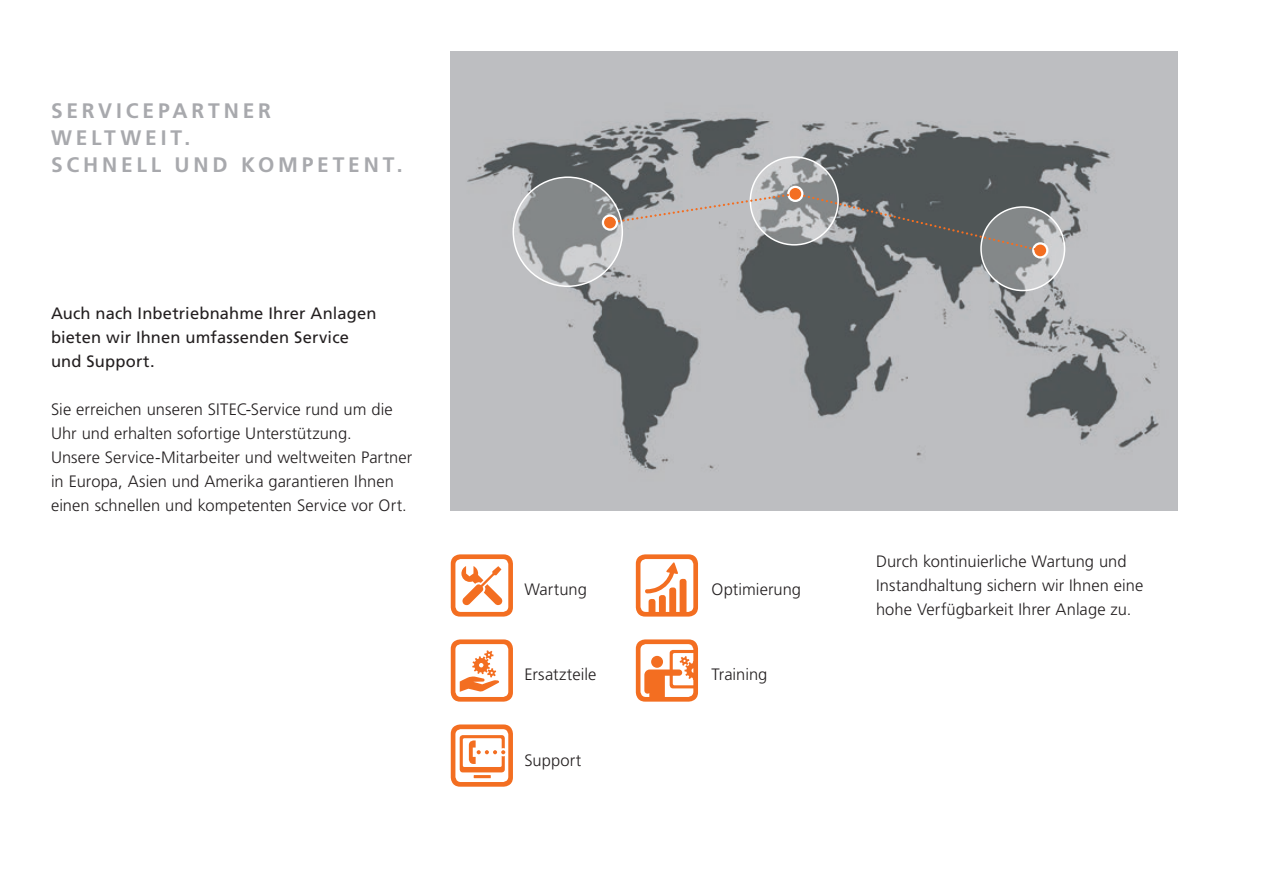
<style>
.page{position:relative;width:1263px;height:893px;background:#fff}
.page>*{position:absolute;margin:0;border:0;box-sizing:border-box;transform-origin:0 0}
.t1{font:700 21px "Frutiger";letter-spacing:.18em;color:#a8a9ad}
.t2{font:300 16.5px/24px "Frutiger";letter-spacing:.005em;color:#231f20}
.t3{font:16.5px "Frutiger";letter-spacing:.01em;color:#231f20}
</style>
<div class="page">
<hr style="left:1262px;top:0;width:1px;height:893px;background:#f36e21">
<img style="left:451px;top:51px;width:727px;height:460px">
<svg style="left:513px;top:177px;width:109px;height:109px;background:#9a9d9e"></svg>
<svg style="left:750px;top:157px;width:88px;height:88px;background:#aeb0b2"></svg>
<svg style="left:981px;top:207px;width:84px;height:84px;background:#adb0b1"></svg>
<div style="left:603px;top:216px;width:14px;height:14px;background:#f36e21;border-radius:50%"></div>
<div style="left:602px;top:214px;width:16px;height:17px;border:2px solid #fff;border-radius:50%"></div>
<svg style="left:788px;top:187px;width:14px;height:14px"></svg>
<div style="left:787px;top:186px;width:16px;height:16px;border:2px solid #fff;border-radius:50%"></div>
<svg style="left:1033px;top:243px;width:14px;height:14px"></svg>
<div style="left:1032px;top:242px;width:16px;height:17px;border:2px solid #fff;border-radius:50%"></div>
<svg style="left:610px;top:192px;width:431px;height:61px;background:#8a8b8b"></svg>
<svg style="left:636px;top:639px;width:62px;height:63px"></svg>
<svg style="left:636px;top:554px;width:62px;height:63px"></svg>
<svg style="left:451px;top:639px;width:62px;height:63px"></svg>
<svg style="left:451px;top:554px;width:62px;height:63px"></svg>
<svg style="left:451px;top:724px;width:62px;height:63px"></svg>
<p class="t1" style="left:51px;top:99px;width:222px">SERVICEPARTNER</p>
<p class="t1" style="left:51px;top:126px;width:141px">WELTWEIT.</p>
<p class="t1" style="left:51px;top:153px;width:353px">SCHNELL UND KOMPETENT.</p>
<p class="t3" style="left:51px;top:304px;width:327px">Auch nach Inbetriebnahme Ihrer Anlagen</p>
<p class="t3" style="left:51px;top:328px;width:299px">bieten wir Ihnen umfassenden Service</p>
<p class="t3" style="left:51px;top:352px;width:105px">und Support.</p>
<p class="t2" style="left:51px;top:397px;width:343px">Sie erreichen unseren SITEC-Service rund um die<br>Uhr und erhalten sofortige Unterstützung.</p>
<p class="t2" style="left:51px;top:445px;width:363px">Unsere Service-Mitarbeiter und weltweiten Partner in Europa, Asien und Amerika garantieren Ihnen</p>
<p class="t2" style="left:51px;top:493px;width:357px">einen schnellen und kompetenten Service vor Ort.</p>
<p class="t2" style="left:524px;top:578px;width:64px">Wartung</p>
<p class="t2" style="left:524px;top:663px;width:74px">Ersatzteile</p>
<p class="t2" style="left:524px;top:748px;width:58px">Support</p>
<p class="t2" style="left:712px;top:578px;width:91px">Optimierung</p>
<p class="t2" style="left:712px;top:663px;width:57px">Training</p>
<p class="t2" style="left:876px;top:550px;width:252px">Durch kontinuierliche Wartung und</p>
<p class="t2" style="left:876px;top:574px;width:269px">Instandhaltung sichern wir Ihnen eine</p>
<p class="t2" style="left:876px;top:598px;width:257px">hohe Verfügbarkeit Ihrer Anlage zu.</p>
</div>
